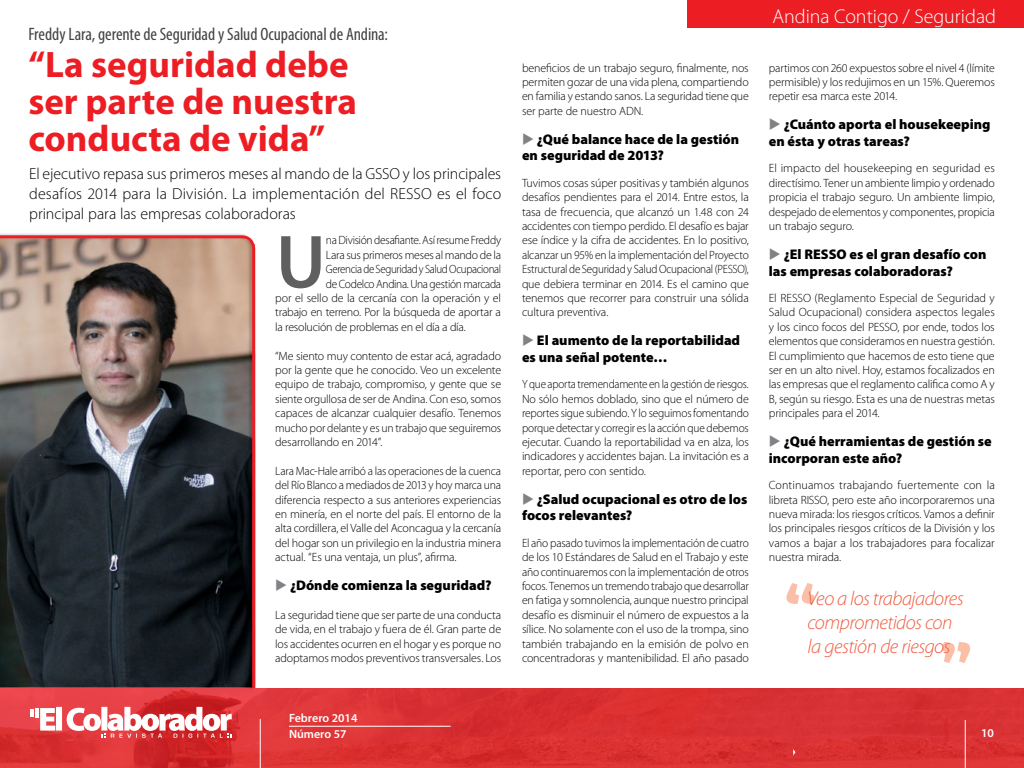
<style>
.page{position:relative;width:1024px;height:768px;background:#fff}
.page>*{position:absolute;margin:0;border:0;box-sizing:border-box;transform-origin:0 0}
.t1{font:600 76.1px "Myriad Pro";color:#5f5f5f}
.t2{font:700 37px/37px "Myriad Pro";color:#ed1d24}
.t3{font:italic 300 20px/24px "Myriad Pro";letter-spacing:-.025em;color:#f15b40}
.t4{font:300 20px "Myriad Pro";color:#fff}
.t5{font:condensed 18px "Myriad Pro";letter-spacing:-.005em;color:#424242}
.t6{font:300 16px/20px "Myriad Pro";color:#000;text-align:justify}
.t7{font:900 14px/16.8px "Myriad Pro";color:#000}
.t8{font:300 12px/14.4px "Myriad Pro";letter-spacing:-.015em;color:#000;text-align:justify}
.t9{font:300 12px/14.4px "Myriad Pro";letter-spacing:-.015em;color:#000;text-align:justify;scale:.96 1}
.t10{font:300 12px/14.4px "Myriad Pro";letter-spacing:-.015em;color:#000;text-align:justify;scale:.93 1}
.t11{font:300 12px "Myriad Pro";letter-spacing:-.035em;color:#000;scale:.91 1}
.t12{font:300 12px "Myriad Pro";letter-spacing:-.015em;color:#000;scale:.95 1}
.t13{font:600 12px "Myriad Pro";color:#fff}
</style>
<div class="page">
<img style="left:0;top:688px;width:1024px;height:80px">
<hr style="left:965px;top:720px;width:1px;height:48px;background:#fff">
<hr style="left:260px;top:719px;width:1px;height:49px;background:#fff">
<svg style="left:30px;top:707px;width:202px;height:31px"></svg>
<div style="left:687px;top:0;width:337px;height:28px;background:#ed1d24"></div>
<hr style="left:289px;top:726px;width:162px;height:1px;background:#fff">
<svg style="left:0;top:234px;width:257px;height:457px;background:#564e4d"></svg>
<svg style="left:786px;top:583px;width:28px;height:21px"></svg>
<svg style="left:942px;top:642px;width:28px;height:21px"></svg>
<svg style="left:793px;top:749px;width:2px;height:6px"></svg>
<h3 class="t5" style="left:28px;top:23px;width:361px">Freddy Lara, gerente de Seguridad y Salud Ocupacional de Andina:</h3>
<h2 class="t2" style="left:28px;top:44px;width:330px">“La seguridad debe ser parte de nuestra conducta de vida”</h2>
<h3 class="t6" style="left:29px;top:164px;width:474px">El ejecutivo repasa sus primeros meses al mando de la GSSO y los principales desafíos 2014 para la División. La implementación del RESSO es el foco principal para las empresas colaboradoras</h3>
<h1 class="t1" style="left:276px;top:214px;width:51px">U</h1>
<p class="t9" style="left:326px;top:233px;width:184px">na División desafiante. Así resume Freddy</p>
<p class="t8" style="left:326px;top:247px;width:177px">Lara sus primeros meses al mando de la</p>
<p class="t11" style="left:326px;top:262px;width:194px">Gerencia de Seguridad y Salud Ocupacional</p>
<p class="t12" style="left:326px;top:276px;width:186px">de Codelco Andina. Una gestión marcada</p>
<p class="t8" style="left:275px;top:291px;width:227px">por el sello de la cercanía con la operación y el</p>
<p class="t8" style="left:275px;top:305px;width:227px">trabajo en terreno. Por la búsqueda de aportar a</p>
<p class="t8" style="left:275px;top:319px;width:192px">la resolución de problemas en el día a día.</p>
<p class="t8" style="left:275px;top:348px;width:228px">“Me siento muy contento de estar acá, agradado por la gente que he conocido. Veo un excelente equipo de trabajo, compromiso, y gente que se siente orgullosa de ser de Andina. Con eso, somos capaces de alcanzar cualquier desafío. Tenemos mucho por delante y es un trabajo que seguiremos desarrollando en 2014”.</p>
<p class="t8" style="left:275px;top:463px;width:228px">Lara Mac-Hale arribó a las operaciones de la cuenca del Río Blanco a mediados de 2013 y hoy marca una diferencia respecto a sus anteriores experiencias en minería, en el norte del país. El entorno de la alta cordillera, el Valle del Aconcagua y la cercanía del hogar son un privilegio en la industria minera actual. “Es una ventaja, un plus”, afirma.</p>
<p class="t7" style="left:290px;top:576px;width:203px">¿Dónde comienza la seguridad?</p>
<p class="t8" style="left:275px;top:607px;width:228px">La seguridad tiene que ser parte de una conducta de vida, en el trabajo y fuera de él. Gran parte de los accidentes ocurren en el hogar y es porque no adoptamos modos preventivos transversales. Los</p>
<p class="t13" style="left:289px;top:710px;width:70px">Febrero 2014</p>
<p class="t8" style="left:522px;top:60px;width:228px">beneficios de un trabajo seguro, finalmente, nos permiten gozar de una vida plena, compartiendo en familia y estando sanos. La seguridad tiene que ser parte de nuestro ADN.</p>
<p class="t7" style="left:522px;top:130px;width:219px;text-indent:15px">¿Qué balance hace de la gestión en seguridad de 2013?</p>
<p class="t8" style="left:522px;top:175px;width:228px">Tuvimos cosas súper positivas y también algunos desafíos pendientes para el 2014. Entre estos, la tasa de frecuencia, que alcanzó un 1.48 con 24 accidentes con tiempo perdido. El desafío es bajar ese índice y la cifra de accidentes. En lo positivo, alcanzar un 95% en la implementación del Proyecto Estructural de Seguridad y Salud Ocupacional (PESSO), que debiera terminar en 2014. Es el camino que tenemos que recorrer para construir una sólida cultura preventiva.</p>
<p class="t7" style="left:522px;top:331px;width:220px;text-indent:15px">El aumento de la reportabilidad es una señal potente…</p>
<p class="t10" style="left:522px;top:377px;width:245px">Y que aporta tremendamente en la gestión de riesgos.<br>No sólo hemos doblado, sino que el número de reportes sigue subiendo. Y lo seguimos fomentando porque detectar y corregir es la acción que debemos ejecutar. Cuando la reportabilidad va en alza, los indicadores y accidentes bajan. La invitación es a reportar, pero con sentido.</p>
<p class="t7" style="left:522px;top:490px;width:227px;text-indent:15px">¿Salud ocupacional es otro de los focos relevantes?</p>
<p class="t9" style="left:522px;top:535px;width:238px">El año pasado tuvimos la implementación de cuatro de los 10 Estándares de Salud en el Trabajo y este año continuaremos con la implementación de otros focos. Tenemos un tremendo trabajo que desarrollar en fatiga y somnolencia, aunque nuestro principal desafío es disminuir el número de expuestos a la sílice. No solamente con el uso de la trompa, sino también trabajando en la emisión de polvo en concentradoras y mantenibilidad. El año pasado</p>
<h3 class="t4" style="left:772px;top:4px;width:225px">Andina Contigo / Seguridad</h3>
<p class="t8" style="left:769px;top:60px;width:228px">partimos con 260 expuestos sobre el nivel 4 (límite permisible) y los redujimos en un 15%. Queremos repetir esa marca este 2014.</p>
<p class="t7" style="left:769px;top:115px;width:223px;text-indent:15px">¿Cuánto aporta el housekeeping en ésta y otras tareas?</p>
<p class="t8" style="left:769px;top:161px;width:228px">El impacto del housekeeping en seguridad es directísimo. Tener un ambiente limpio y ordenado propicia el trabajo seguro. Un ambiente limpio, despejado de elementos y componentes, propicia un trabajo seguro.</p>
<p class="t7" style="left:769px;top:245px;width:219px;text-indent:15px">¿El RESSO es el gran desafío con las empresas colaboradoras?</p>
<p class="t8" style="left:769px;top:291px;width:228px">El RESSO (Reglamento Especial de Seguridad y Salud Ocupacional) considera aspectos legales y los cinco focos del PESSO, por ende, todos los elementos que consideramos en nuestra gestión.<br>El cumplimiento que hacemos de esto tiene que ser en un alto nivel. Hoy, estamos focalizados en las empresas que el reglamento califica como A y B, según su riesgo. Esta es una de nuestras metas principales para el 2014.</p>
<p class="t7" style="left:769px;top:432px;width:224px;text-indent:15px">¿Qué herramientas de gestión se incorporan este año?</p>
<p class="t8" style="left:769px;top:478px;width:227px">Continuamos trabajando fuertemente con la libreta RISSO, pero este año incorporaremos una nueva mirada: los riesgos críticos. Vamos a definir los principales riesgos críticos de la División y los vamos a bajar a los trabajadores para focalizar nuestra mirada.</p>
<h3 class="t3" style="left:808px;top:586px;width:158px">Veo a los trabajadores comprometidos con la gestión de riesgos</h3>
<p class="t13" style="left:289px;top:726px;width:59px">Número 57</p>
<p class="t13" style="left:981px;top:725px;width:14px">10</p>
</div>
